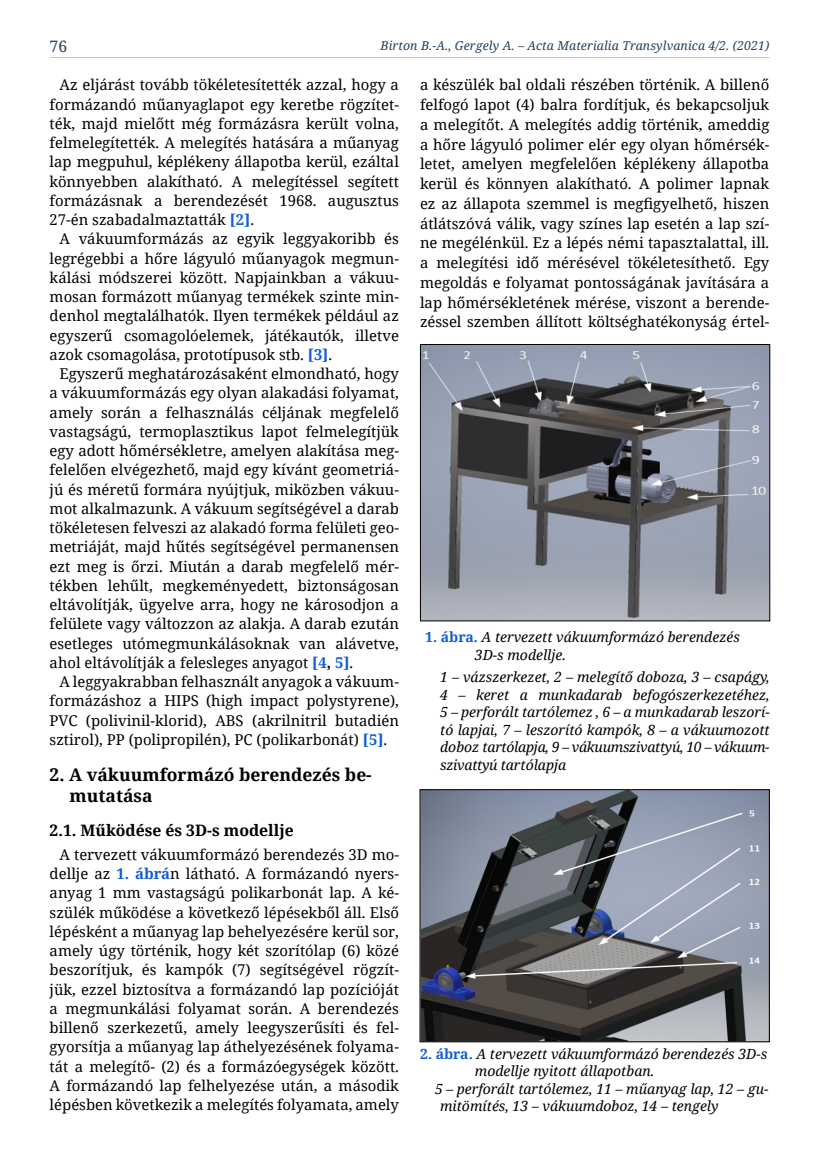
<style>
.page{position:relative;width:819px;height:1161px;background:#fff}
.page>*{position:absolute;margin:0;border:0;box-sizing:border-box;transform-origin:0 0}
.t1{font:700 17.5px/21px "Noto Serif";color:#000}
.t2{font:700 15.75px "Noto Serif";color:#000}
.t3{font:15.75px "Noto Serif";color:#244061}
.t4{font:14.88px/19.2px "Noto Serif";color:#000;text-align:justify}
.t5{font:italic 14px/17.5px "Noto Serif";color:#000}
.t6{font:italic 12.25px "Noto Serif";letter-spacing:.01em;color:#244061}
.s1{font-weight:700;color:#0f5dd8}
.s2{font-weight:700}
.s3{font-weight:700;font-style:normal;color:#0f5dd8}
</style>
<div class="page">
<hr style="left:50px;top:57px;width:719px;height:1px;background:#c6c6c6">
<img style="left:422px;top:346px;width:345px;height:273px">
<div style="left:420px;top:344px;width:349px;height:277px;border:1px solid #000"></div>
<img style="left:422px;top:791px;width:345px;height:249px">
<div style="left:420px;top:789px;width:349px;height:253px;border:1px solid #000"></div>
<p class="t3" style="left:50px;top:35px;width:19px">76</p>
<p class="t6" style="left:380px;top:37px;width:390px">Birton B.-A., Gergely A. – Acta Materialia Transylvanica 4/2. (2021)</p>
<p class="t4" style="left:50px;top:75px;width:351px;text-indent:10px">Az eljárást tovább tökéletesítették azzal, hogy a formázandó műanyaglapot egy keretbe rögzítet&shy;ték, majd mielőtt még formázásra került volna, felmelegítették. A melegítés hatására a műanyag lap megpuhul, képlékeny állapotba kerül, ezáltal könnyebben alakítható. A melegítéssel segített formázásnak a berendezését 1968. augusztus 27‑én szabadalmaztatták <span class="s1">[2]</span>.</p>
<p class="t4" style="left:50px;top:229px;width:351px;text-indent:10px">A vákuumformázás az egyik leggyakoribb és legrégebbi a hőre lágyuló műanyagok megmun&shy;kálási módszerei között. Napjainkban a vákuu&shy;mosan formázott műanyag termékek szinte min&shy;denhol megtalálhatók. Ilyen termékek például az egyszerű csomagolóelemek, játékautók, illetve azok csomagolása, prototípusok stb. <span class="s1">[3]</span>.</p>
<p class="t4" style="left:50px;top:363px;width:351px;text-indent:10px">Egyszerű meghatározásaként elmondható, hogy a vákuumformázás egy olyan alakadási folyamat, amely során a felhasználás céljának megfelelő vastagságú, termoplasztikus lapot felmelegítjük egy adott hőmérsékletre, amelyen alakítása meg&shy;felelően elvégezhető, majd egy kívánt geometriá&shy;jú és méretű formára nyújtjuk, miközben vákuu&shy;mot alkalmazunk. A vákuum segítségével a darab tökéletesen felveszi az alakadó forma felületi geo&shy;metriáját, majd hűtés segítségével permanensen ezt meg is őrzi. Miután a darab megfelelő mér&shy;tékben lehűlt, megkeményedett, biztonságosan eltávolítják, ügyelve arra, hogy ne károsodjon a felülete vagy változzon az alakja. A darab ezután esetleges utómegmunkálásoknak van alávetve, ahol eltávolítják a felesleges anyagot <span class="s1">[4</span><span class="s2">,</span> <span class="s1">5]</span>.</p>
<p class="t4" style="left:50px;top:671px;width:351px;text-indent:10px">A leggyakrabban felhasznált anyagok a vákuum&shy;formázáshoz a HIPS (high impact polystyrene), PVC (polivinil-klorid), ABS (akrilnitril butadién sztirol), PP (polipropilén), PC (polikarbonát) <span class="s1">[5]</span>.</p>
<p class="t1" style="left:69px;top:763px;width:304px;text-indent:-20px">2. A vákuumformázó berendezés be&shy;mutatása</p>
<p class="t2" style="left:50px;top:819px;width:246px">2.1. Működése és 3D-s modellje</p>
<p class="t4" style="left:50px;top:844px;width:351px;text-indent:10px">A tervezett vákuumformázó berendezés 3D mo&shy;dellje az <span class="s1">1. ábrá</span>n látható. A formázandó nyers&shy;anyag 1 mm vastagságú polikarbonát lap. A ké&shy;szülék működése a következő lépésekből áll. Első lépésként a műanyag lap behelyezésére kerül sor, amely úgy történik, hogy két szorítólap (6) közé beszorítjuk, és kampók (7) segítségével rögzít&shy;jük, ezzel biztosítva a formázandó lap pozícióját a megmunkálási folyamat során. A berendezés billenő szerkezetű, amely leegyszerűsíti és fel&shy;gyorsítja a műanyag lap áthelyezésének folyama&shy;tát a melegítő- (2) és a formázóegységek között.<br>A formázandó lap felhelyezése után, a második lépésben következik a melegítés folyamata, amely</p>
<p class="t4" style="left:420px;top:74px;width:351px;line-height:19.8px">a készülék bal oldali részében történik. A billenő felfogó lapot (4) balra fordítjuk, és bekapcsoljuk a melegítőt. A melegítés addig történik, ameddig a hőre lágyuló polimer elér egy olyan hőmérsék&shy;letet, amelyen megfelelően képlékeny állapotba kerül és könnyen alakítható. A polimer lapnak ez az állapota szemmel is megfigyelhető, hiszen átlátszóvá válik, vagy színes lap esetén a lap szí&shy;ne megélénkül. Ez a lépés némi tapasztalattal, ill. a melegítési idő mérésével tökéletesíthető. Egy megoldás e folyamat pontosságának javítására a lap hőmérsékletének mérése, viszont a berende&shy;zéssel szemben állított költséghatékonyság értel-</p>
<p class="t5" style="left:475px;top:628px;width:266px;text-indent:-50px"><span class="s3">1. ábra.</span> A tervezett vákuumformázó berendezés<br>3D-s modellje.</p>
<p class="t5" style="left:440px;top:668px;width:331px;text-align:justify">1 – vázszerkezet, 2 – melegítő doboza, 3 – csapágy, 4 – keret a munkadarab befogószerkezetéhez, 5 – perforált tartólemez , 6 – a munkadarab leszorí&shy;tó lapjai, 7 – leszorító kampók, 8 – a vákuumozott doboz tartólapja, 9 – vákuumszivattyú, 10 – vákuum&shy;szivattyú tartólapja</p>
<p class="t5" style="left:420px;top:1044px;width:348px"><span class="s3">2. ábra.</span> A tervezett vákuumformázó berendezés 3D-s</p>
<p class="t5" style="left:474px;top:1062px;width:181px">modellje nyitott állapotban.</p>
<p class="t5" style="left:435px;top:1079px;width:335px">5 – perforált tartólemez, 11 – műanyag lap, 12 – gu-</p>
<p class="t5" style="left:440px;top:1097px;width:280px">mitömítés, 13 – vákuumdoboz, 14 – tengely</p>
</div>
